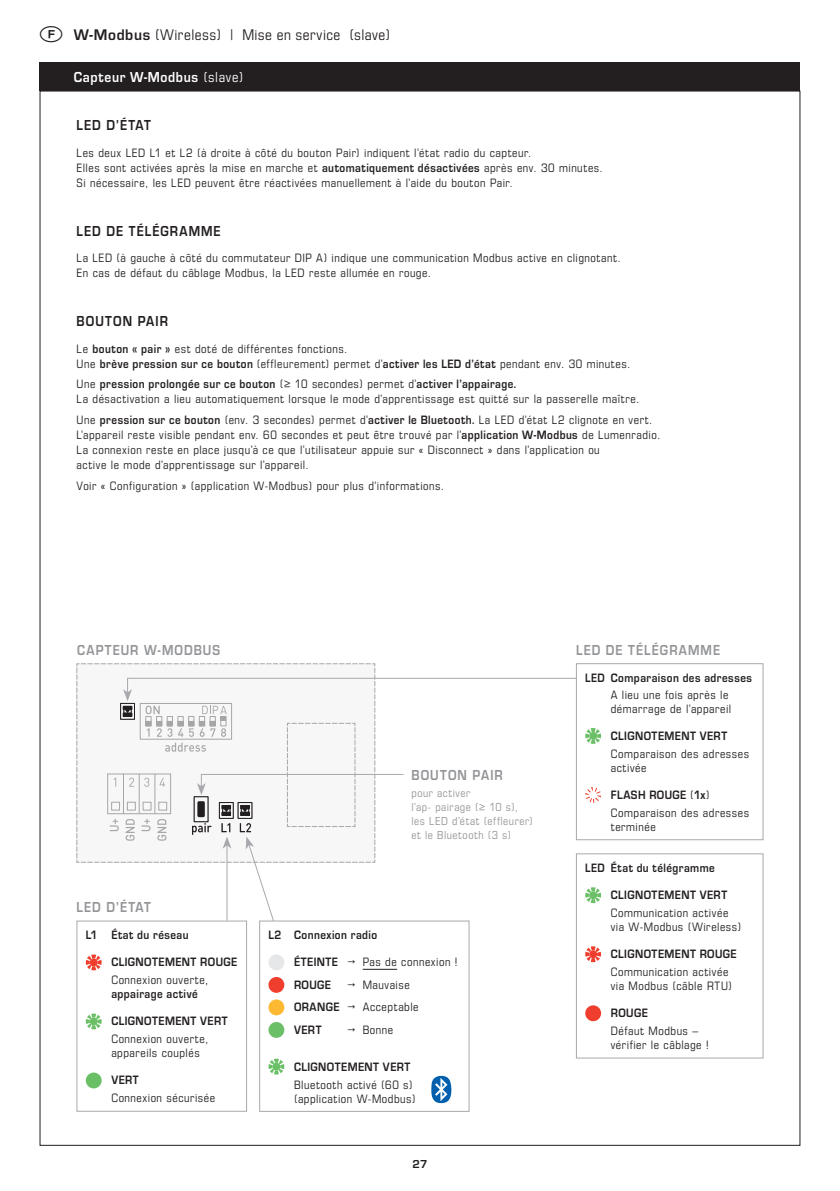
<style>
.page{position:relative;width:840px;height:1191px;background:#fff}
.page>*{position:absolute;margin:0;border:0;box-sizing:border-box;transform-origin:0 0}
.t1{font:16px "Eurostile OT Cond";letter-spacing:.025em;color:#231f20}
.t2{font:700 15px "Eurostile OT";letter-spacing:.085em;color:#939598;scale:.85 1}
.t3{font:700 15px "Eurostile OT";letter-spacing:.085em;color:#231f20;scale:.85 1}
.t4{font:700 15px "Eurostile OT";letter-spacing:.045em;color:#fff;scale:.9 1}
.t5{font:12.6px/14px "Eurostile OT Cond";letter-spacing:.04em;color:#231f20}
.t6{font:700 12.6px/27px "Eurostile OT";letter-spacing:.04em;color:#231f20;scale:.88 1}
.t7{font:700 12.6px/27px "Eurostile OT";letter-spacing:.04em;color:#231f20;scale:.85 1}
.t8{font:12px/14px "Eurostile OT Cond";letter-spacing:.045em;color:#939598}
.t9{font:700 12px "Eurostile OT";color:#231f20}
.s1{font-family:"Laenderfont";font-size:24px}
.s2{font-family:"Eurostile OT";font-weight:700}
.s3{font-family:"Eurostile OT Cond";font-weight:400}
</style>
<div class="page">
<div style="left:40px;top:62px;width:759px;height:29px;background:#231f20"></div>
<svg style="left:585px;top:887px;width:17px;height:17px"></svg>
<svg style="left:585px;top:946px;width:17px;height:17px"></svg>
<div style="left:587px;top:1007px;width:11px;height:12px;background:#ef3e2e;border-radius:50%"></div>
<div style="left:585px;top:1005px;width:15px;height:16px;border:4px solid #ef3e2e;border-radius:50%"></div>
<div style="left:575px;top:853px;width:188px;height:205px;border:1px solid #a8a9ad"></div>
<svg style="left:585px;top:728px;width:17px;height:16px"></svg>
<div style="left:585px;top:787px;width:15px;height:16px;border:4px dashed #ef3e2e;border-radius:50%"></div>
<div style="left:575px;top:663px;width:188px;height:177px;border:1px solid #a8a9ad"></div>
<svg style="left:76px;top:663px;width:500px;height:258px"></svg>
<svg style="left:85px;top:954px;width:17px;height:17px"></svg>
<svg style="left:85px;top:1013px;width:17px;height:17px"></svg>
<div style="left:88px;top:1074px;width:12px;height:12px;background:#6bc067;border-radius:50%"></div>
<div style="left:86px;top:1072px;width:16px;height:16px;border:4px solid #6bc067;border-radius:50%"></div>
<div style="left:77px;top:920px;width:170px;height:191px;border:1px solid #a8a9ad"></div>
<hr style="left:362px;top:969px;width:35px;height:1px;background:#231f20">
<div style="left:270px;top:956px;width:12px;height:12px;background:#e6e7e9;border-radius:50%"></div>
<div style="left:268px;top:954px;width:16px;height:16px;border:4px solid #e6e7e9;border-radius:50%"></div>
<div style="left:270px;top:979px;width:12px;height:11px;background:#ef3e2e;border-radius:50%"></div>
<div style="left:268px;top:977px;width:16px;height:15px;border:4px solid #ef3e2e;border-radius:50%"></div>
<div style="left:270px;top:1001px;width:12px;height:12px;background:#fdb931;border-radius:50%"></div>
<div style="left:268px;top:999px;width:16px;height:16px;border:4px solid #fdb931;border-radius:50%"></div>
<div style="left:270px;top:1024px;width:12px;height:11px;background:#6bc067;border-radius:50%"></div>
<div style="left:268px;top:1022px;width:16px;height:15px;border:4px solid #6bc067;border-radius:50%"></div>
<svg style="left:268px;top:1058px;width:17px;height:17px"></svg>
<div style="left:259px;top:920px;width:210px;height:191px;border:1px solid #a8a9ad"></div>
<svg style="left:431px;top:1075px;width:20px;height:28px"></svg>
<p class="t1" style="left:40px;top:26px;width:352px"><span class="s1">F</span> <span class="s2">W-Modbus</span> (Wireless) | Mise en service (slave)</p>
<p class="t4" style="left:74px;top:69px;width:190px">Capteur W-Modbus <span class="s3">(slave)</span></p>
<p class="t3" style="left:77px;top:117px;width:89px">LED D’ÉTAT</p>
<p class="t5" style="left:77px;top:145px;width:527px;line-height:15px">Les deux LED L1 et L2 (à droite à côté du bouton Pair) indiquent l’état radio du capteur.<br>Elles sont activées après la mise en marche et <span class="s2">automatiquement désactivées</span> après env. 30 minutes.<br>Si nécessaire, les LED peuvent être réactivées manuellement à l’aide du bouton Pair.</p>
<p class="t3" style="left:77px;top:222px;width:171px">LED DE TÉLÉGRAMME</p>
<p class="t5" style="left:77px;top:251px;width:545px;line-height:15px">La LED (à gauche à côté du commutateur DIP A) indique une communication Modbus active en clignotant.<br>En cas de défaut du câblage Modbus, la LED reste allumée en rouge.</p>
<p class="t3" style="left:77px;top:313px;width:109px">BOUTON PAIR</p>
<p class="t5" style="left:77px;top:341px;width:555px;line-height:15px">Le <span class="s2">bouton « pair »</span> est doté de différentes fonctions.<br>Une <span class="s2">brève pression sur ce bouton</span> (effleurement) permet d’<span class="s2">activer les LED d’état</span> pendant env. 30 minutes.</p>
<p class="t6" style="left:77px;top:371px;width:500px"><span class="s3">Une</span> pression prolongée sur ce bouton <span class="s3">(≥ 10 secondes) permet d’</span>activer l’appairage.</p>
<p class="t5" style="left:77px;top:389px;width:577px;line-height:20.6px">La désactivation a lieu automatiquement lorsque le mode d’apprentissage est quitté sur la passerelle maître.<br>Une <span class="s2">pression sur ce bouton</span> (env. 3 secondes) permet d’<span class="s2">activer le Bluetooth.</span> La LED d’état L2 clignote en vert.</p>
<p class="t5" style="left:77px;top:427px;width:584px;line-height:15px">L’appareil reste visible pendant env. 60 secondes et peut être trouvé par l’<span class="s2">application W-Modbus</span> de Lumenradio.<br>La connexion reste en place jusqu’à ce que l’utilisateur appuie sur « Disconnect » dans l’application ou<br>active le mode d’apprentissage sur l’appareil.</p>
<p class="t5" style="left:77px;top:479px;width:368px">Voir « Configuration » (application W-Modbus) pour plus d’informations.</p>
<p class="t2" style="left:77px;top:641px;width:170px">CAPTEUR W-MODBUS</p>
<p class="t2" style="left:575px;top:641px;width:171px">LED DE TÉLÉGRAMME</p>
<p class="t2" style="left:77px;top:898px;width:89px">LED D’ÉTAT</p>
<p class="t6" style="left:111px;top:922px;width:145px;text-indent:-26px">L1 État du réseau<br>CLIGNOTEMENT ROUGE</p>
<p class="t5" style="left:111px;top:973px;width:98px">Connexion ouverte,</p>
<p class="t6" style="left:111px;top:981px;width:134px">appairage activé<br>CLIGNOTEMENT VERT</p>
<p class="t5" style="left:111px;top:1032px;width:98px">Connexion ouverte, appareils couplés</p>
<p class="t6" style="left:111px;top:1067px;width:33px">VERT</p>
<p class="t5" style="left:111px;top:1091px;width:105px">Connexion sécurisée</p>
<p class="t2" style="left:411px;top:766px;width:109px">BOUTON PAIR</p>
<p class="t8" style="left:411px;top:786px;width:123px">pour activer<br>l’ap- pairage (≥ 10 s), les LED d’état (effleurer) et le Bluetooth (3 s)</p>
<p class="t6" style="left:268px;top:921px;width:125px">L2 Connexion radio</p>
<p class="t5" style="left:294px;top:955px;width:165px"><span class="s2">ÉTEINTE →</span> Pas de connexion !</p>
<p class="t6" style="left:294px;top:971px;width:44px">ROUGE</p>
<p class="t5" style="left:294px;top:973px;width:126px;line-height:22.6px;text-indent:54px"><span class="s2">→</span> Mauvaise<br><span class="s2">ORANGE →</span> Acceptable</p>
<p class="t6" style="left:294px;top:1016px;width:33px">VERT</p>
<p class="t5" style="left:348px;top:1023px;width:47px"><span class="s2">→</span> Bonne</p>
<p class="t6" style="left:294px;top:1053px;width:134px">CLIGNOTEMENT VERT</p>
<p class="t5" style="left:294px;top:1077px;width:123px">Bluetooth activé (60 s) (application W-Modbus)</p>
<p class="t9" style="left:412px;top:1157px;width:17px">27</p>
<p class="t7" style="left:585px;top:664px;width:197px">LED Comparaison des adresses</p>
<p class="t5" style="left:610px;top:688px;width:122px">A lieu une fois après le démarrage de l’appareil</p>
<p class="t6" style="left:610px;top:722px;width:134px">CLIGNOTEMENT VERT</p>
<p class="t5" style="left:610px;top:747px;width:140px">Comparaison des adresses activée</p>
<p class="t6" style="left:610px;top:781px;width:114px">FLASH ROUGE <span class="s3">(</span>1x<span class="s3">)</span></p>
<p class="t5" style="left:610px;top:806px;width:140px">Comparaison des adresses terminée</p>
<p class="t7" style="left:610px;top:854px;width:138px;text-indent:-26px">LED État du télégramme<br>CLIGNOTEMENT VERT</p>
<p class="t5" style="left:610px;top:906px;width:132px">Communication activée via W-Modbus (Wireless)</p>
<p class="t6" style="left:610px;top:940px;width:145px">CLIGNOTEMENT ROUGE</p>
<p class="t5" style="left:610px;top:965px;width:123px">Communication activée via Modbus (câble RTU)</p>
<p class="t6" style="left:610px;top:999px;width:44px">ROUGE</p>
<p class="t5" style="left:610px;top:1024px;width:99px">Défaut Modbus – vérifier le câblage !</p>
</div>
